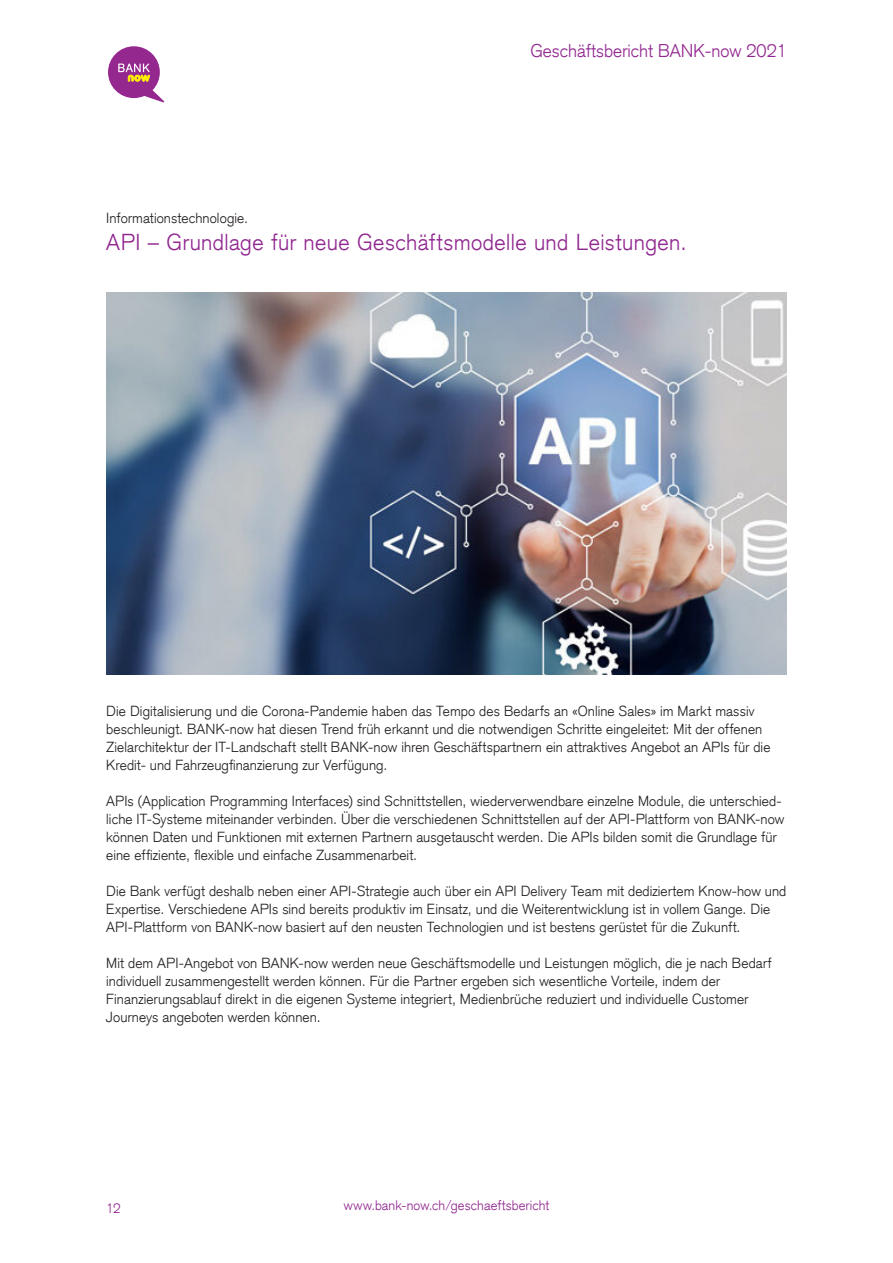
<style>
.page{position:relative;width:893px;height:1263px;background:#fff}
.page>*{position:absolute;margin:0;border:0;box-sizing:border-box;transform-origin:0 0}
.t1{font:300 22.5px "Credit Suisse Type";letter-spacing:.02em;color:#90268f}
.t2{font:300 18px "Credit Suisse Type";color:#90268f}
.t3{font:300 14.25px/18px "Credit Suisse Type";letter-spacing:.005em;color:#231f20}
.t4{font:300 13.5px "Credit Suisse Type";letter-spacing:.005em;color:#90268f}
</style>
<div class="page">
<svg style="left:108px;top:46px;width:56px;height:56px"></svg>
<img style="left:106px;top:292px;width:681px;height:383px">
<p class="t3" style="left:106px;top:209px;width:143px">Informationstechnologie.</p>
<p class="t2" style="left:531px;top:40px;width:258px">Geschäftsbericht BANK-now 2021</p>
<p class="t1" style="left:106px;top:228px;width:582px">API – Grundlage für neue Geschäftsmodelle und Leistungen.</p>
<p class="t3" style="left:106px;top:702px;width:666px">Die Digitalisierung und die Corona-Pandemie haben das Tempo des Bedarfs an «Online Sales» im Markt massiv beschleunigt. BANK-now hat diesen Trend früh erkannt und die notwendigen Schritte eingeleitet: Mit der offenen Zielarchitektur der IT-Landschaft stellt BANK-now ihren Geschäftspartnern ein attraktives Angebot an APIs für die Kredit- und Fahrzeugfinanzierung zur Verfügung.</p>
<p class="t3" style="left:106px;top:792px;width:680px">APIs (Application Programming Interfaces) sind Schnittstellen, wiederverwendbare einzelne Module, die unterschied&shy;liche IT-Systeme miteinander verbinden. Über die verschiedenen Schnittstellen auf der API-Plattform von BANK-now können Daten und Funktionen mit externen Partnern ausgetauscht werden. Die APIs bilden somit die Grundlage für eine effiziente, flexible und einfache Zusammenarbeit.</p>
<p class="t3" style="left:106px;top:882px;width:681px">Die Bank verfügt deshalb neben einer API-Strategie auch über ein API Delivery Team mit dediziertem Know-how und<br>Expertise. Verschiedene APIs sind bereits produktiv im Einsatz, und die Weiterentwicklung ist in vollem Gange. Die<br>API-Plattform von BANK-now basiert auf den neusten Technologien und ist bestens gerüstet für die Zukunft.</p>
<p class="t3" style="left:106px;top:954px;width:667px">Mit dem API-Angebot von BANK-now werden neue Geschäftsmodelle und Leistungen möglich, die je nach Bedarf individuell zusammengestellt werden können. Für die Partner ergeben sich wesentliche Vorteile, indem der<br>Finanzierungsablauf direkt in die eigenen Systeme integriert, Medienbrüche reduziert und individuelle Customer</p>
<p class="t3" style="left:106px;top:1008px;width:216px">Journeys angeboten werden können.</p>
<p class="t4" style="left:106px;top:1200px;width:16px">12</p>
<p class="t4" style="left:344px;top:1197px;width:207px">www.bank-now.ch/geschaeftsbericht</p>
</div>
